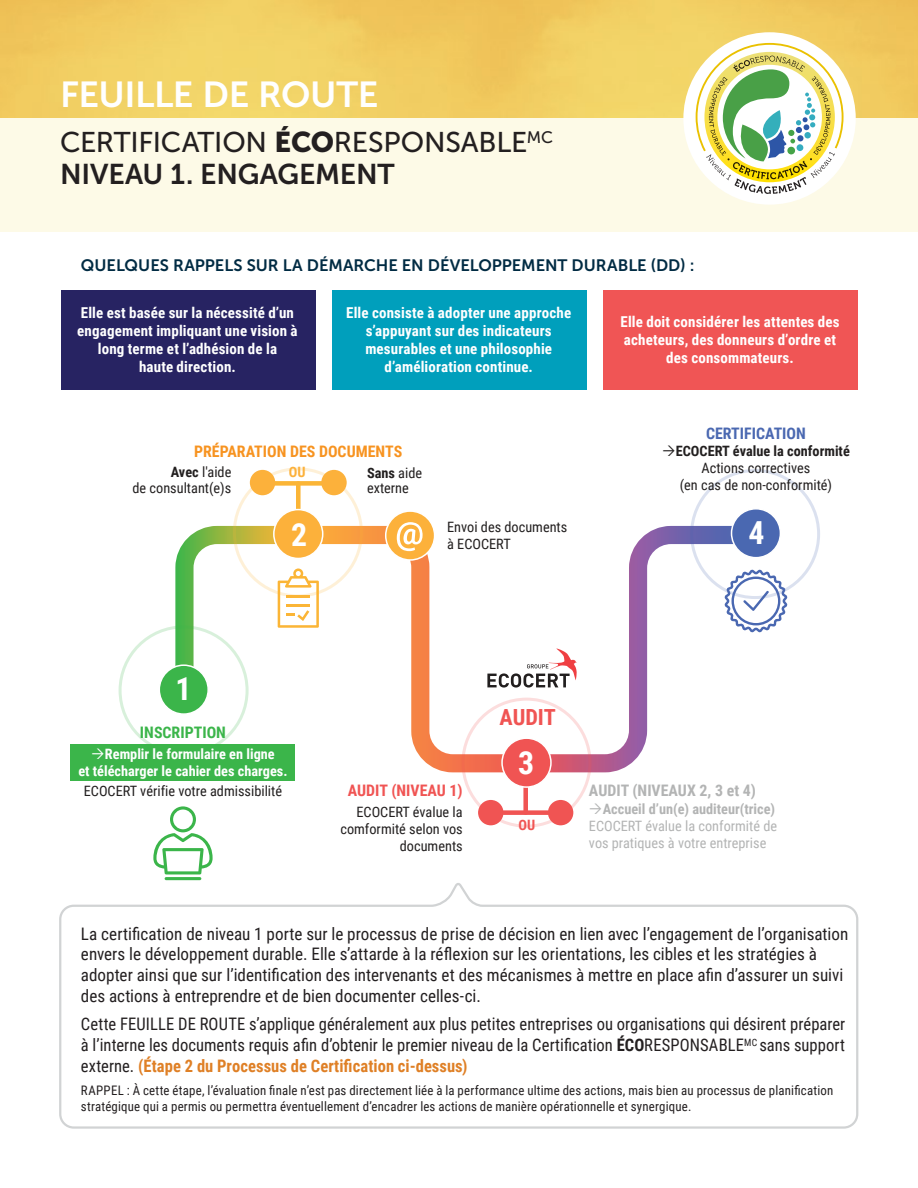
<style>
.page{position:relative;width:918px;height:1188px;background:#fff}
.page>*{position:absolute;margin:0;border:0;box-sizing:border-box;transform-origin:0 0}
.t1{font:36px "Museo Sans 700";letter-spacing:-.015em;color:#fff}
.t2{font:700 31.8px "Roboto Condensed";color:#fff}
.t3{font:28.5px "Museo Sans 500";letter-spacing:-.005em;color:#231f20}
.t4{font:28.5px "Museo Sans 700";letter-spacing:-.01em;color:#231f20}
.t5{font:700 22.2px "Roboto Condensed";color:#f05453}
.t6{font:17.25px/21px "Roboto Condensed";color:#231f20}
.t7{font:17.25px/21px "Roboto Condensed";color:#231f20;text-align:justify;scale:.96 1}
.t8{font:16.5px "Museo Sans 700";color:#002b43}
.t9{font:700 15.9px "Roboto Condensed";color:#f79320}
.t10{font:700 15.9px "Roboto Condensed";color:#b3b4b4}
.t11{font:700 15.9px "Roboto Condensed";color:#f05453}
.t12{font:700 15.9px "Roboto Condensed";color:#4a68b1}
.t13{font:700 15.9px "Roboto Condensed";color:#3bb54a}
.t14{font:700 15px/18px "Roboto Condensed";letter-spacing:.01em;color:#fff;text-align:center}
.t15{font:14.25px/17.1px "Roboto Condensed";color:#221f1f;text-align:right}
.t16{font:700 14.25px/17.1px "Roboto Condensed";color:#fff}
.t17{font:14.25px/17.1px "Roboto Condensed";color:#b3b4b4}
.t18{font:700 14.25px "Roboto Condensed";color:#b3b4b4}
.t19{font:700 14.25px "Roboto Condensed";color:#221f1f}
.t20{font:700 14.25px "Roboto Condensed";color:#fcb13b}
.t21{font:700 14.25px "Roboto Condensed";color:#f05453}
.t22{font:13.2px/15.8px "Roboto Condensed";letter-spacing:.015em;color:#231f20}
.s1{font-family:"Museo Sans 900"}
.s2{font-weight:700}
.s3{font-weight:700;color:#df8026}
</style>
<div class="page">
<img style="left:0;top:0;width:918px;height:118px">
<div style="left:0;top:118px;width:918px;height:113px;background:#fdfae7"></div>
<svg style="left:59px;top:880px;width:800px;height:249px"></svg>
<div style="left:683px;top:32px;width:173px;height:173px;background:#fff;border-radius:50%"></div>
<svg style="left:696px;top:43px;width:148px;height:151px"></svg>
<div style="left:61px;top:291px;width:254px;height:99px;background:#272362"></div>
<div style="left:332px;top:291px;width:254px;height:99px;background:#009fbc"></div>
<div style="left:603px;top:291px;width:254px;height:99px;background:#f05555"></div>
<svg style="left:544px;top:517px;width:178px;height:264px"></svg>
<svg style="left:284px;top:517px;width:260px;height:264px"></svg>
<div style="left:461px;top:698px;width:131px;height:130px;border:3px solid #f05453;border-radius:50%"></div>
<div style="left:690px;top:469px;width:130px;height:130px;border:3px solid #4a68b1;border-radius:50%"></div>
<div style="left:503px;top:810px;width:45px;height:5px;background:#f05453"></div>
<div style="left:548px;top:800px;width:25px;height:25px;background:#f05453;border-radius:50%"></div>
<div style="left:478px;top:800px;width:25px;height:25px;background:#f05453;border-radius:50%"></div>
<div style="left:523px;top:782px;width:5px;height:31px;background:#f05453"></div>
<div style="left:272px;top:481px;width:59px;height:5px;background:#fbb536"></div>
<div style="left:296px;top:483px;width:5px;height:29px;background:#fbb536"></div>
<svg style="left:153px;top:806px;width:60px;height:68px"></svg>
<hr style="left:165px;top:877px;width:36px;height:3px;background:#3bb54a;border-radius:2px">
<svg style="left:166px;top:517px;width:153px;height:204px"></svg>
<div style="left:159px;top:665px;width:49px;height:49px;background:#3bb54a;border-radius:50%"></div>
<div style="left:159px;top:664px;width:50px;height:51px;border:2px solid #fff;border-radius:50%"></div>
<div style="left:732px;top:509px;width:48px;height:49px;background:#4a68b1;border-radius:50%"></div>
<div style="left:731px;top:508px;width:50px;height:50px;border:2px solid #fff;border-radius:50%"></div>
<div style="left:274px;top:510px;width:49px;height:48px;background:#fcb13b;border-radius:50%"></div>
<div style="left:273px;top:509px;width:50px;height:50px;border:2px solid #fff;border-radius:50%"></div>
<div style="left:502px;top:738px;width:49px;height:49px;background:#f05453;border-radius:50%"></div>
<div style="left:501px;top:737px;width:51px;height:51px;border:2px solid #fff;border-radius:50%"></div>
<div style="left:321px;top:470px;width:26px;height:25px;background:#fcb13b;border-radius:50%"></div>
<div style="left:250px;top:470px;width:25px;height:25px;background:#fcb13b;border-radius:50%"></div>
<svg style="left:722px;top:522px;width:68px;height:111px"></svg>
<div style="left:386px;top:511px;width:49px;height:49px;background:#fcb13b;border-radius:50%"></div>
<div style="left:385px;top:510px;width:50px;height:51px;border:2px solid #fff;border-radius:50%"></div>
<svg style="left:397px;top:522px;width:26px;height:29px"></svg>
<svg style="left:487px;top:648px;width:90px;height:40px"></svg>
<div style="left:71px;top:745px;width:224px;height:36px;background:#3bb54a"></div>
<h1 class="t1" style="left:60px;top:75px;width:320px">FEUILLE DE ROUTE</h1>
<h3 class="t3" style="left:60px;top:127px;width:494px">CERTIFICATION <span class="s1">ÉCO</span>RESPONSABLE<sup>MC</sup></h3>
<h3 class="t4" style="left:60px;top:158px;width:336px">NIVEAU 1. ENGAGEMENT</h3>
<p class="t8" style="left:81px;top:257px;width:615px">QUELQUES RAPPELS SUR LA DÉMARCHE EN DÉVELOPPEMENT DURABLE (DD) :</p>
<p class="t14" style="left:77px;top:303px;width:222px">Elle est basée sur la nécessité d’un engagement impliquant une vision à long terme et l’adhésion de la<br>haute direction.</p>
<p class="t14" style="left:346px;top:303px;width:227px">Elle consiste à adopter une approche s’appuyant sur des indicateurs mesurables et une philosophie d’amélioration continue.</p>
<p class="t14" style="left:621px;top:312px;width:221px">Elle doit considérer les attentes des acheteurs, des donneurs d’ordre et des consommateurs.</p>
<p class="t9" style="left:194px;top:440px;width:210px">PRÉPARATION DES DOCUMENTS</p>
<p class="t15" style="left:133px;top:464px;width:100px;line-height:15.9px"><span class="s2">Avec</span> l'aide<br>de consultant(e)s</p>
<p class="t20" style="left:289px;top:462px;width:18px">OU</p>
<h2 class="t2" style="left:291px;top:512px;width:18px">2</h2>
<p class="t15" style="left:367px;top:464px;width:57px;line-height:15.9px;text-align:left"><span class="s2">Sans</span> aide externe</p>
<p class="t15" style="left:447px;top:517px;width:122px;text-align:left">Envoi des documents à ECOCERT</p>
<p class="t12" style="left:706px;top:422px;width:101px">CERTIFICATION</p>
<p class="t19" style="left:676px;top:441px;width:176px">ECOCERT évalue la conformité</p>
<p class="t15" style="left:680px;top:459px;width:154px;text-align:center">Actions correctives<br>(en cas de non-conformité)</p>
<h2 class="t2" style="left:748px;top:510px;width:18px">4</h2>
<h2 class="t2" style="left:175px;top:667px;width:18px">1</h2>
<p class="t13" style="left:140px;top:722px;width:87px">INSCRIPTION</p>
<p class="t16" style="left:78px;top:745px;width:211px;text-indent:27px">Remplir le formulaire en ligne et télécharger le cahier des charges.</p>
<p class="t15" style="left:84px;top:782px;width:200px">ECOCERT vérifie votre admissibilité</p>
<p class="t11" style="left:348px;top:780px;width:116px">AUDIT (NIVEAU 1)</p>
<p class="t15" style="left:340px;top:803px;width:124px">ECOCERT évalue la comformité selon vos documents</p>
<p class="t5" style="left:500px;top:701px;width:58px">AUDIT</p>
<h2 class="t2" style="left:518px;top:741px;width:18px">3</h2>
<p class="t21" style="left:519px;top:815px;width:18px">OU</p>
<p class="t10" style="left:589px;top:780px;width:169px">AUDIT (NIVEAUX 2, 3 et 4)</p>
<p class="t18" style="left:603px;top:798px;width:174px">Accueil d’un(e) auditeur(trice)</p>
<p class="t17" style="left:589px;top:817px;width:190px">ECOCERT évalue la conformité de vos pratiques à votre entreprise</p>
<p class="t6" style="left:81px;top:922px;width:769px">La certification de niveau 1 porte sur le processus de prise de décision en lien avec l’engagement de l’organisation envers le développement durable. Elle s’attarde à la réflexion sur les orientations, les cibles et les stratégies à adopter ainsi que sur l’identification des intervenants et des mécanismes à mettre en place afin d’assurer un suivi des actions à entreprendre et de bien documenter celles-ci.</p>
<p class="t7" style="left:81px;top:1013px;width:798px">Cette FEUILLE DE ROUTE s’applique généralement aux plus petites entreprises ou organisations qui désirent préparer à l’interne les documents requis afin d’obtenir le premier niveau de la Certification <span class="s2">ÉCO</span>RESPONSABLE<sup>MC</sup> sans support externe. <span class="s3">(Étape 2 du Processus de Certification ci-dessus)</span></p>
<p class="t22" style="left:81px;top:1082px;width:754px">RAPPEL : À cette étape, l’évaluation finale n’est pas directement liée à la performance ultime des actions, mais bien au processus de planification stratégique qui a permis ou permettra éventuellement d’encadrer les actions de manière opérationnelle et synergique.</p>
</div>
